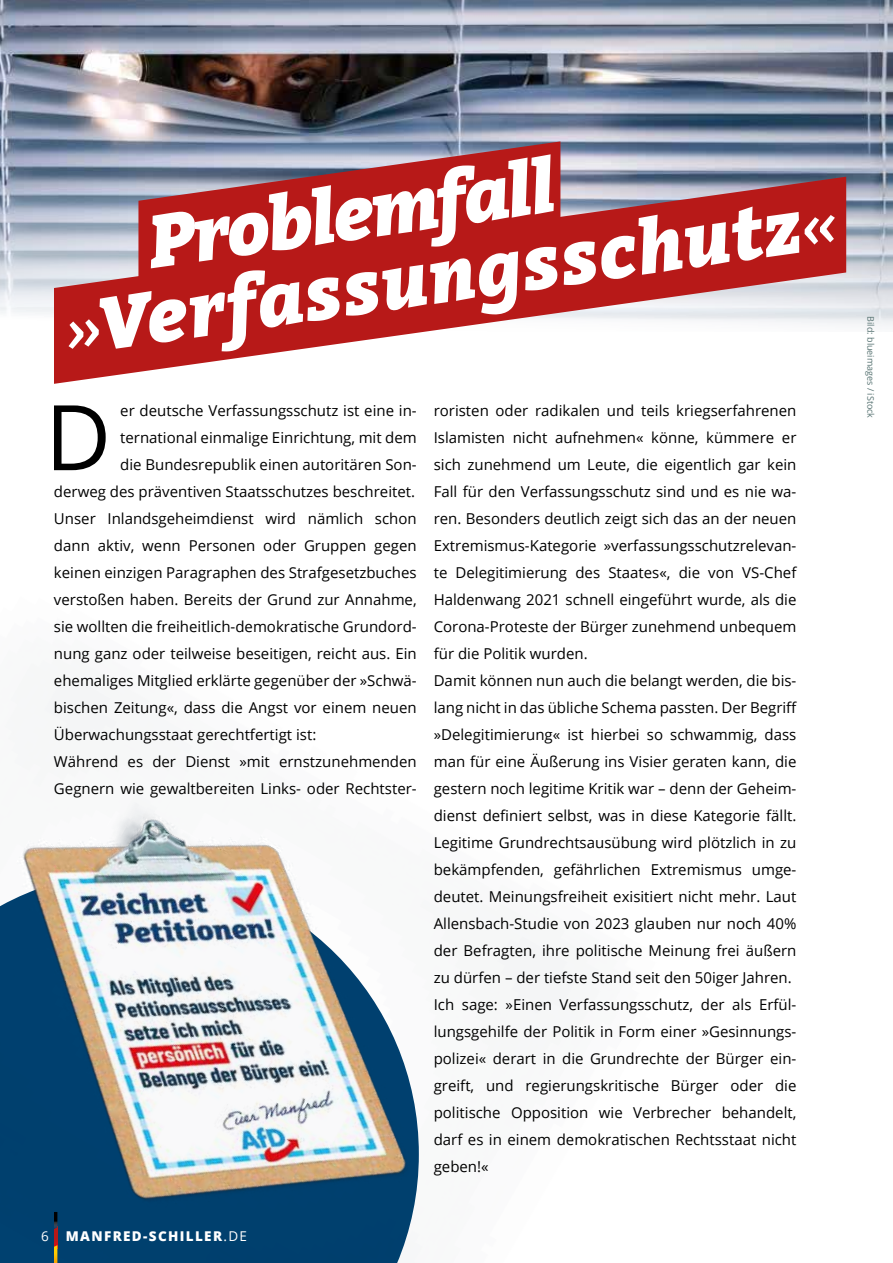
<style>
.page{position:relative;width:893px;height:1263px;background:#fff}
.page>*{position:absolute;margin:0;border:0;box-sizing:border-box;transform-origin:0 0}
.t1{font:90.6px "Open Sans";color:#000}
.t2{font:italic 900 73.5px "Bitter";color:#fff}
.t3{font:15px/27px "Open Sans";color:#000}
.t4{font:800 13.5px "Open Sans";letter-spacing:.1em;color:#fff}
.t5{font:13.5px "Open Sans";color:#fff}
.t6{font:9px "Open Sans";color:#577372}
.s1{font-weight:400}
</style>
<div class="page">
<img style="left:0;top:681px;width:577px;height:582px">
<img style="left:0;top:0;width:893px;height:326px">
<svg style="left:54px;top:177px;width:792px;height:207px;fill:#b71918"></svg>
<svg style="left:138px;top:141px;width:422px;height:143px;background:#ae3539"></svg>
<svg style="left:54px;top:1229px;width:3px;height:16px"></svg>
<svg style="left:54px;top:1212px;width:3px;height:17px"></svg>
<svg style="left:54px;top:1245px;width:3px;height:18px"></svg>
<h2 class="t2" style="left:140px;top:193px;width:415px;rotate:-8deg">Problemfall</h2>
<h2 class="t2" style="left:56px;top:280px;width:784px;rotate:-8deg"><span class="s1">»</span>Verfassungsschutz<span class="s1">«</span></h2>
<h1 class="t1" style="left:45px;top:375px;width:68px">D</h1>
<p class="t3" style="left:120px;top:397px;width:298px">er deutsche Verfassungsschutz ist eine in-</p>
<p class="t3" style="left:120px;top:424px;width:298px">ternational einmalige Einrichtung, mit dem</p>
<p class="t3" style="left:120px;top:451px;width:298px">die Bundesrepublik einen autoritären Son-</p>
<p class="t3" style="left:54px;top:478px;width:363px">derweg des präventiven Staatsschutzes beschreitet.</p>
<p class="t3" style="left:54px;top:505px;width:364px">Unser Inlandsgeheimdienst wird nämlich schon</p>
<p class="t3" style="left:54px;top:532px;width:364px">dann aktiv, wenn Personen oder Gruppen gegen</p>
<p class="t3" style="left:54px;top:559px;width:364px">keinen einzigen Paragraphen des Strafgesetzbuches</p>
<p class="t3" style="left:54px;top:586px;width:364px">verstoßen haben. Bereits der Grund zur Annahme,</p>
<p class="t3" style="left:54px;top:613px;width:364px">sie wollten die freiheitlich-demokratische Grundord-</p>
<p class="t3" style="left:54px;top:640px;width:364px">nung ganz oder teilweise beseitigen, reicht aus. Ein</p>
<p class="t3" style="left:54px;top:667px;width:364px">ehemaliges Mitglied erklärte gegenüber der »Schwä-</p>
<p class="t3" style="left:54px;top:694px;width:364px">bischen Zeitung«, dass die Angst vor einem neuen</p>
<p class="t3" style="left:54px;top:721px;width:264px">Überwachungsstaat gerechtfertigt ist:</p>
<p class="t3" style="left:54px;top:748px;width:364px">Während es der Dienst »mit ernstzunehmenden</p>
<p class="t3" style="left:54px;top:775px;width:364px">Gegnern wie gewaltbereiten Links- oder Rechtster-</p>
<p class="t3" style="left:434px;top:397px;width:365px">roristen oder radikalen und teils kriegserfahrenen Islamisten nicht aufnehmen« könne, kümmere er sich zunehmend um Leute, die eigentlich gar kein Fall für den Verfassungsschutz sind und es nie wa&shy;ren. Besonders deutlich zeigt sich das an der neuen Extremismus-Kategorie »verfassungsschutzrelevan&shy;te Delegitimierung des Staates«, die von VS-Chef Haldenwang 2021 schnell eingeführt wurde, als die Corona-Proteste der Bürger zunehmend unbequem für die Politik wurden.<br>Damit können nun auch die belangt werden, die bis&shy;lang nicht in das übliche Schema passten. Der Begriff »Delegitimierung« ist hierbei so schwammig, dass man für eine Äußerung ins Visier geraten kann, die gestern noch legitime Kritik war – denn der Geheim&shy;dienst definiert selbst, was in diese Kategorie fällt.<br>Legitime Grundrechtsausübung wird plötzlich in zu bekämpfenden, gefährlichen Extremismus umge&shy;deutet. Meinungsfreiheit exisitiert nicht mehr. Laut Allensbach-Studie von 2023 glauben nur noch 40% der Befragten, ihre politische Meinung frei äußern zu dürfen – der tiefste Stand seit den 50iger Jahren.<br>Ich sage: »Einen Verfassungsschutz, der als Erfül&shy;lungsgehilfe der Politik in Form einer »Gesinnungs&shy;polizei« derart in die Grundrechte der Bürger ein&shy;greift, und regierungskritische Bürger oder die politische Opposition wie Verbrecher behandelt, darf es in einem demokratischen Rechtsstaat nicht geben!«</p>
<p class="t5" style="left:41px;top:1227px;width:9px">6</p>
<p class="t4" style="left:66px;top:1226px;width:183px">MANFRED-SCHILLER<span class="s1">.DE</span></p>
<p class="t6" style="left:877px;top:316px;width:103px;rotate:90deg">Bild: blueimages / iStock</p>
</div>
